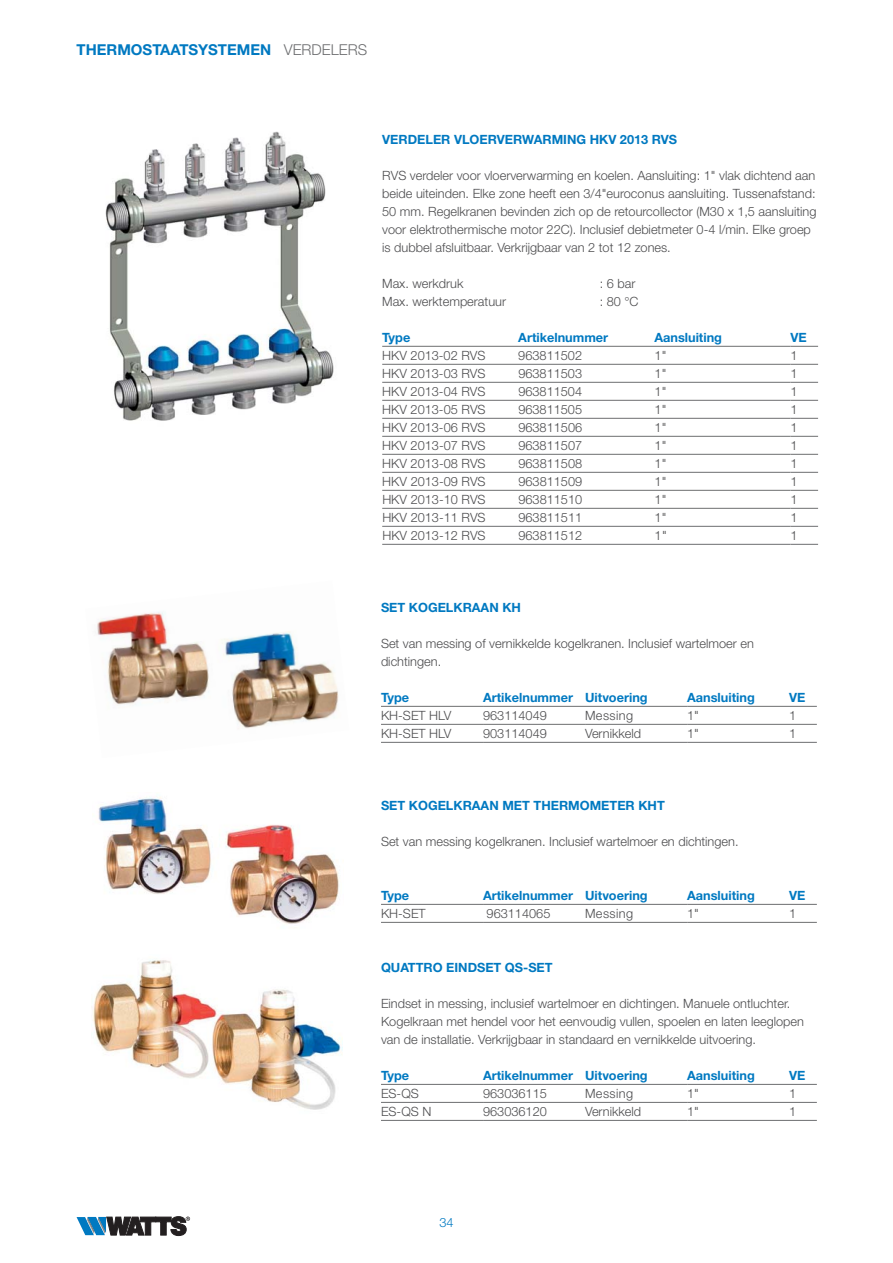
<style>
.page{position:relative;width:893px;height:1263px;background:#fff}
.page>*{position:absolute;margin:0;border:0;box-sizing:border-box;transform-origin:0 0}
.t1{font:700 15px "Helvetica Neue";color:#0079c1}
.t2{font:300 12.75px/18px "Helvetica Neue";color:#4c4c4e}
.t3{font:700 12.75px "Helvetica Neue";color:#0079c1}
.t4{font:300 12.75px "Helvetica Neue";letter-spacing:.03em;color:#4c4c4e}
.t5{font:300 12.75px "Helvetica Neue";color:#0079c1}
.s1{font-weight:300;color:#6d6e70}
</style>
<div class="page">
<svg style="left:77px;top:1216px;width:113px;height:20px"></svg>
<hr style="left:381px;top:1084px;width:102px;height:1px;background:#6d6e70">
<hr style="left:483px;top:1084px;width:204px;height:1px;background:#6d6e70">
<hr style="left:687px;top:1084px;width:130px;height:1px;background:#6d6e70">
<hr style="left:381px;top:1102px;width:102px;height:1px;background:#6d6e70">
<hr style="left:483px;top:1102px;width:204px;height:1px;background:#6d6e70">
<hr style="left:687px;top:1102px;width:130px;height:1px;background:#6d6e70">
<hr style="left:381px;top:1120px;width:102px;height:1px;background:#6d6e70">
<hr style="left:483px;top:1120px;width:204px;height:1px;background:#6d6e70">
<hr style="left:687px;top:1120px;width:130px;height:1px;background:#6d6e70">
<hr style="left:381px;top:706px;width:102px;height:1px;background:#6d6e70">
<hr style="left:483px;top:706px;width:204px;height:1px;background:#6d6e70">
<hr style="left:687px;top:706px;width:130px;height:1px;background:#6d6e70">
<hr style="left:483px;top:724px;width:102px;height:1px;background:#6d6e70">
<hr style="left:381px;top:724px;width:102px;height:1px;background:#6d6e70">
<hr style="left:585px;top:724px;width:102px;height:1px;background:#6d6e70">
<hr style="left:687px;top:724px;width:130px;height:1px;background:#6d6e70">
<hr style="left:381px;top:742px;width:102px;height:1px;background:#6d6e70">
<hr style="left:483px;top:742px;width:204px;height:1px;background:#6d6e70">
<hr style="left:687px;top:742px;width:130px;height:1px;background:#6d6e70">
<img style="left:97px;top:611px;width:242px;height:118px">
<img style="left:98px;top:797px;width:241px;height:127px">
<img style="left:93px;top:960px;width:250px;height:150px">
<hr style="left:382px;top:346px;width:408px;height:1px;background:#6d6e70">
<svg style="left:790px;top:346px;width:28px;height:1px"></svg>
<hr style="left:382px;top:364px;width:408px;height:1px;background:#6d6e70">
<svg style="left:790px;top:364px;width:28px;height:1px"></svg>
<hr style="left:382px;top:382px;width:408px;height:1px;background:#6d6e70">
<svg style="left:790px;top:382px;width:28px;height:1px"></svg>
<hr style="left:382px;top:400px;width:408px;height:1px;background:#6d6e70">
<svg style="left:790px;top:400px;width:28px;height:1px"></svg>
<hr style="left:382px;top:418px;width:408px;height:1px;background:#6d6e70">
<svg style="left:790px;top:418px;width:28px;height:1px"></svg>
<hr style="left:382px;top:436px;width:408px;height:1px;background:#6d6e70">
<svg style="left:790px;top:436px;width:28px;height:1px"></svg>
<hr style="left:382px;top:454px;width:408px;height:1px;background:#6d6e70">
<svg style="left:790px;top:454px;width:28px;height:1px"></svg>
<hr style="left:382px;top:472px;width:408px;height:1px;background:#6d6e70">
<svg style="left:790px;top:472px;width:28px;height:1px"></svg>
<hr style="left:382px;top:490px;width:408px;height:1px;background:#6d6e70">
<svg style="left:790px;top:490px;width:28px;height:1px"></svg>
<hr style="left:382px;top:508px;width:408px;height:1px;background:#6d6e70">
<svg style="left:790px;top:508px;width:28px;height:1px"></svg>
<hr style="left:382px;top:526px;width:408px;height:1px;background:#6d6e70">
<svg style="left:790px;top:526px;width:28px;height:1px"></svg>
<hr style="left:382px;top:544px;width:408px;height:1px;background:#6d6e70">
<svg style="left:790px;top:544px;width:28px;height:1px"></svg>
<img style="left:105px;top:131px;width:229px;height:290px">
<hr style="left:381px;top:904px;width:102px;height:1px;background:#6d6e70">
<hr style="left:483px;top:904px;width:204px;height:1px;background:#6d6e70">
<hr style="left:687px;top:904px;width:130px;height:1px;background:#6d6e70">
<hr style="left:381px;top:922px;width:102px;height:1px;background:#6d6e70">
<hr style="left:483px;top:922px;width:204px;height:1px;background:#6d6e70">
<hr style="left:687px;top:922px;width:130px;height:1px;background:#6d6e70">
<p class="t1" style="left:77px;top:45px;width:292px">THERMOSTAATSYSTEMEN <span class="s1">VERDELERS</span></p>
<p class="t3" style="left:382px;top:135px;width:296px">VERDELER VLOERVERWARMING HKV 2013 RVS</p>
<p class="t2" style="left:382px;top:168px;width:436px">RVS verdeler voor vloerverwarming en koelen. Aansluiting: 1" vlak dichtend aan beide uiteinden. Elke zone heeft een 3/4"euroconus aansluiting. Tussenafstand:<br>50 mm. Regelkranen bevinden zich op de retour collector (M30 x 1,5 aansluiting voor elektrothermische motor 22C). Inclusief debietmeter 0-4 l/min. Elke groep is dubbel afsluitbaar. Verkrijgbaar van 2 tot 12 zones.</p>
<p class="t2" style="left:382px;top:276px;width:83px">Max. werkdruk</p>
<p class="t2" style="left:600px;top:276px;width:37px">: 6 bar</p>
<p class="t2" style="left:382px;top:294px;width:125px">Max. werktemperatuur</p>
<p class="t2" style="left:600px;top:294px;width:40px">: 80 °C</p>
<p class="t3" style="left:382px;top:333px;width:30px">Type</p>
<p class="t3" style="left:518px;top:333px;width:91px">Artikelnummer</p>
<p class="t3" style="left:654px;top:333px;width:69px">Aansluiting</p>
<p class="t3" style="left:790px;top:333px;width:18px">VE</p>
<p class="t2" style="left:382px;top:348px;width:105px">HKV 2013-02 RVS</p>
<p class="t2" style="left:518px;top:348px;width:65px">963811502</p>
<p class="t2" style="left:654px;top:348px;width:14px">1"</p>
<p class="t2" style="left:790px;top:348px;width:9px">1</p>
<p class="t2" style="left:382px;top:366px;width:105px">HKV 2013-03 RVS</p>
<p class="t2" style="left:518px;top:366px;width:65px">963811503</p>
<p class="t2" style="left:654px;top:366px;width:14px">1"</p>
<p class="t2" style="left:790px;top:366px;width:9px">1</p>
<p class="t2" style="left:382px;top:384px;width:105px">HKV 2013-04 RVS</p>
<p class="t2" style="left:518px;top:384px;width:65px">963811504</p>
<p class="t2" style="left:654px;top:384px;width:14px">1"</p>
<p class="t2" style="left:790px;top:384px;width:9px">1</p>
<p class="t2" style="left:382px;top:402px;width:105px">HKV 2013-05 RVS</p>
<p class="t2" style="left:518px;top:402px;width:65px">963811505</p>
<p class="t2" style="left:654px;top:402px;width:14px">1"</p>
<p class="t2" style="left:790px;top:402px;width:9px">1</p>
<p class="t2" style="left:382px;top:420px;width:105px">HKV 2013-06 RVS</p>
<p class="t2" style="left:518px;top:420px;width:65px">963811506</p>
<p class="t2" style="left:654px;top:420px;width:14px">1"</p>
<p class="t2" style="left:790px;top:420px;width:9px">1</p>
<p class="t2" style="left:382px;top:438px;width:105px">HKV 2013-07 RVS</p>
<p class="t2" style="left:518px;top:438px;width:65px">963811507</p>
<p class="t2" style="left:654px;top:438px;width:14px">1"</p>
<p class="t2" style="left:790px;top:438px;width:9px">1</p>
<p class="t2" style="left:382px;top:456px;width:105px">HKV 2013-08 RVS</p>
<p class="t2" style="left:518px;top:456px;width:65px">963811508</p>
<p class="t2" style="left:654px;top:456px;width:14px">1"</p>
<p class="t2" style="left:790px;top:456px;width:9px">1</p>
<p class="t2" style="left:382px;top:474px;width:105px">HKV 2013-09 RVS</p>
<p class="t2" style="left:518px;top:474px;width:65px">963811509</p>
<p class="t2" style="left:654px;top:474px;width:14px">1"</p>
<p class="t2" style="left:790px;top:474px;width:9px">1</p>
<p class="t2" style="left:382px;top:492px;width:105px">HKV 2013-10 RVS</p>
<p class="t2" style="left:518px;top:492px;width:65px">963811510</p>
<p class="t2" style="left:654px;top:492px;width:14px">1"</p>
<p class="t2" style="left:791px;top:492px;width:9px">1</p>
<p class="t2" style="left:382px;top:510px;width:105px">HKV 2013-11 RVS</p>
<p class="t2" style="left:518px;top:510px;width:65px">963811511</p>
<p class="t2" style="left:654px;top:510px;width:14px">1"</p>
<p class="t2" style="left:791px;top:510px;width:9px">1</p>
<p class="t2" style="left:382px;top:528px;width:105px">HKV 2013-12 RVS</p>
<p class="t2" style="left:518px;top:528px;width:65px">963811512</p>
<p class="t2" style="left:654px;top:528px;width:14px">1"</p>
<p class="t2" style="left:791px;top:528px;width:9px">1</p>
<p class="t3" style="left:381px;top:603px;width:142px">SET KOGELKRAAN KH</p>
<p class="t2" style="left:381px;top:636px;width:374px">Set van messing of vernikkelde kogelkranen. Inclusief wartelmoer en dichtingen.</p>
<p class="t3" style="left:381px;top:693px;width:30px">Type</p>
<p class="t3" style="left:483px;top:693px;width:166px">Artikelnummer Uitvoering</p>
<p class="t3" style="left:687px;top:693px;width:69px">Aansluiting</p>
<p class="t3" style="left:789px;top:693px;width:18px">VE</p>
<p class="t2" style="left:381px;top:708px;width:72px">KH-SET HLV</p>
<p class="t2" style="left:483px;top:708px;width:65px">963114049</p>
<p class="t4" style="left:585px;top:711px;width:49px">Messing</p>
<p class="t2" style="left:687px;top:708px;width:13px">1"</p>
<p class="t2" style="left:789px;top:708px;width:9px">1</p>
<p class="t2" style="left:381px;top:726px;width:72px">KH-SET HLV</p>
<p class="t2" style="left:483px;top:726px;width:65px">903114049</p>
<p class="t2" style="left:585px;top:726px;width:57px">Vernikkeld</p>
<p class="t2" style="left:687px;top:726px;width:13px">1"</p>
<p class="t2" style="left:789px;top:726px;width:9px">1</p>
<p class="t3" style="left:381px;top:801px;width:285px">SET KOGELKRAAN MET THERMOMETER KHT</p>
<p class="t2" style="left:381px;top:834px;width:359px">Set van messing kogelkranen. Inclusief wartelmoer en dichtingen.</p>
<p class="t3" style="left:381px;top:891px;width:30px">Type</p>
<p class="t3" style="left:483px;top:891px;width:166px">Artikelnummer Uitvoering</p>
<p class="t3" style="left:687px;top:891px;width:69px">Aansluiting</p>
<p class="t3" style="left:789px;top:891px;width:18px">VE</p>
<p class="t2" style="left:381px;top:906px;width:46px">KH-SET</p>
<p class="t2" style="left:487px;top:906px;width:65px">963114065</p>
<p class="t4" style="left:585px;top:909px;width:49px">Messing</p>
<p class="t2" style="left:687px;top:906px;width:13px">1"</p>
<p class="t2" style="left:789px;top:906px;width:9px">1</p>
<p class="t3" style="left:381px;top:963px;width:173px">QUATTRO EINDSET QS-SET</p>
<p class="t2" style="left:381px;top:996px;width:425px">Eindset in messing, inclusief wartelmoer en dichtingen. Manuele ontluchter.<br>Kogelkraan met hendel voor het eenvoudig vullen, spoelen en laten leeglopen van de installatie. Verkrijgbaar in standaard en vernikkelde uitvoering.</p>
<p class="t3" style="left:381px;top:1071px;width:30px">Type</p>
<p class="t3" style="left:483px;top:1071px;width:166px">Artikelnummer Uitvoering</p>
<p class="t3" style="left:687px;top:1071px;width:69px">Aansluiting</p>
<p class="t3" style="left:789px;top:1071px;width:18px">VE</p>
<p class="t2" style="left:381px;top:1086px;width:39px">ES-QS</p>
<p class="t2" style="left:483px;top:1086px;width:65px">963036115</p>
<p class="t4" style="left:585px;top:1089px;width:49px">Messing</p>
<p class="t2" style="left:687px;top:1086px;width:13px">1"</p>
<p class="t2" style="left:789px;top:1086px;width:9px">1</p>
<p class="t2" style="left:381px;top:1104px;width:52px">ES-QS N</p>
<p class="t2" style="left:483px;top:1104px;width:65px">963036120</p>
<p class="t2" style="left:585px;top:1104px;width:57px">Vernikkeld</p>
<p class="t2" style="left:687px;top:1104px;width:13px">1"</p>
<p class="t2" style="left:789px;top:1104px;width:9px">1</p>
<p class="t5" style="left:439px;top:1218px;width:16px">34</p>
</div>
